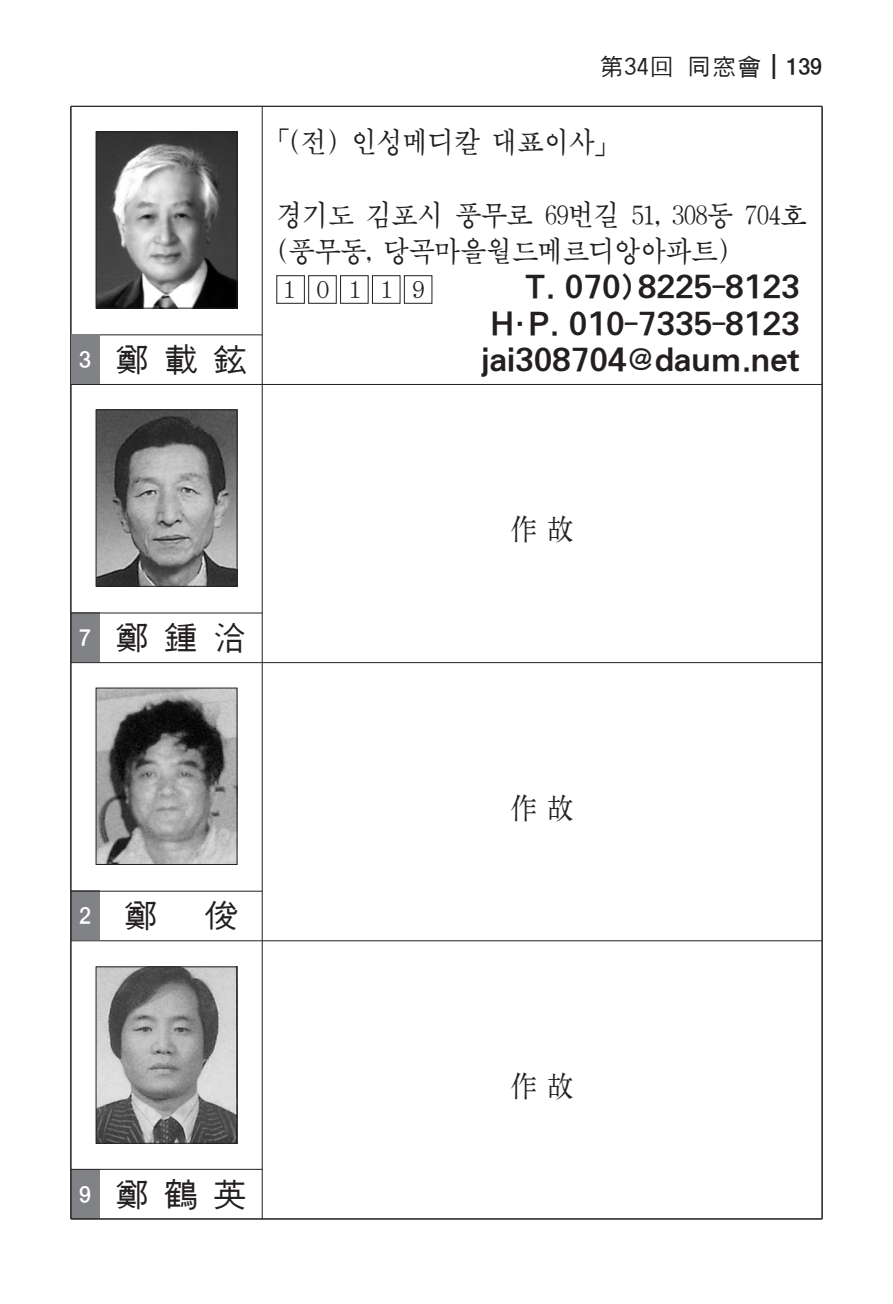
<style>
.page{position:relative;width:893px;height:1304px;background:#fff}
.page>*{position:absolute;margin:0;border:0;box-sizing:border-box;transform-origin:0 0}
.t1{font:35px "J Cmg J";letter-spacing:.4em;color:#231f20}
.t2{font:30px/36.2px "J Cmm J";letter-spacing:-.05em;color:#231f20;scale:.9 1}
.t3{font:30px/36.2px "SMK Gothic Pro";letter-spacing:-.07em;color:#231f20;text-align:right}
.t4{font:25px "J Cmg J";color:#231f20}
.t5{font:25px "J Ctg T";color:#fff}
.t6{font:23.75px "YDVY Mj O13";letter-spacing:.88em;color:#231f20}
.s1{font-family:"J Ctg T";font-size:25px;color:#fff}
.s2{font-family:"J Ctg T"}
</style>
<div class="page">
<div style="left:71px;top:1169px;width:28px;height:50px;background:#808285"></div>
<div style="left:71px;top:890px;width:28px;height:50px;background:#808285"></div>
<div style="left:71px;top:612px;width:28px;height:50px;background:#808285"></div>
<img style="left:98px;top:968px;width:137px;height:174px">
<div style="left:96px;top:966px;width:141px;height:178px;border:1px solid #231f20"></div>
<img style="left:98px;top:690px;width:137px;height:173px">
<div style="left:96px;top:688px;width:141px;height:177px;border:1px solid #231f20"></div>
<hr style="left:262px;top:106px;width:1px;height:1113px;background:#231f20">
<img style="left:98px;top:411px;width:137px;height:174px">
<div style="left:96px;top:409px;width:141px;height:178px;border:1px solid #231f20"></div>
<hr style="left:71px;top:106px;width:751px;height:1px;background:#231f20">
<hr style="left:71px;top:384px;width:751px;height:1px;background:#231f20">
<hr style="left:71px;top:662px;width:751px;height:1px;background:#231f20">
<hr style="left:71px;top:940px;width:751px;height:1px;background:#231f20">
<hr style="left:71px;top:1218px;width:751px;height:2px;background:#231f20">
<hr style="left:70px;top:106px;width:2px;height:1113px;background:#231f20">
<hr style="left:821px;top:106px;width:2px;height:1113px;background:#231f20">
<hr style="left:71px;top:891px;width:191px;height:1px;background:#231f20">
<hr style="left:71px;top:1169px;width:191px;height:1px;background:#231f20">
<hr style="left:71px;top:613px;width:191px;height:1px;background:#231f20">
<hr style="left:71px;top:334px;width:191px;height:1px;background:#231f20">
<div style="left:71px;top:334px;width:28px;height:50px;background:#808285"></div>
<img style="left:98px;top:133px;width:137px;height:174px">
<div style="left:96px;top:131px;width:141px;height:178px;border:1px solid #231f20"></div>
<div style="left:404px;top:275px;width:28px;height:29px;border:1px solid #231f20"></div>
<div style="left:372px;top:275px;width:28px;height:29px;border:1px solid #231f20"></div>
<div style="left:340px;top:275px;width:29px;height:29px;border:1px solid #231f20"></div>
<div style="left:308px;top:275px;width:29px;height:29px;border:1px solid #231f20"></div>
<div style="left:276px;top:275px;width:29px;height:29px;border:1px solid #231f20"></div>
<p class="t1" style="left:79px;top:342px;width:170px"><span class="s1">3</span> 鄭載鉉</p>
<p class="t4" style="left:599px;top:54px;width:225px">第34回同窓會┃<span class="s2">139</span></p>
<p class="t2" style="left:263px;top:124px;width:400px">「(전) 인성메디칼 대표이사」</p>
<p class="t2" style="left:276px;top:197px;width:591px">경기도 김포시 풍무로 69번길 51, 308동 704호 (풍무동, 당곡마을월드메르디앙아파트)</p>
<p class="t3" style="left:481px;top:270px;width:322px">T. 070)8225-8123<br>H·P. 010-7335-8123 jai308704@daum.net</p>
<p class="t6" style="left:284px;top:276px;width:143px">10119</p>
<p class="t5" style="left:79px;top:625px;width:13px">7</p>
<p class="t1" style="left:114px;top:620px;width:134px">鄭鍾洽</p>
<p class="t2" style="left:510px;top:511px;width:72px">作故</p>
<p class="t5" style="left:79px;top:903px;width:13px">2</p>
<p class="t1" style="left:123px;top:898px;width:36px">鄭</p>
<p class="t1" style="left:203px;top:898px;width:36px">俊</p>
<p class="t2" style="left:510px;top:790px;width:72px">作故</p>
<p class="t5" style="left:79px;top:1182px;width:13px">9</p>
<p class="t1" style="left:114px;top:1177px;width:134px">鄭鶴英</p>
<p class="t2" style="left:510px;top:1068px;width:72px">作故</p>
</div>
